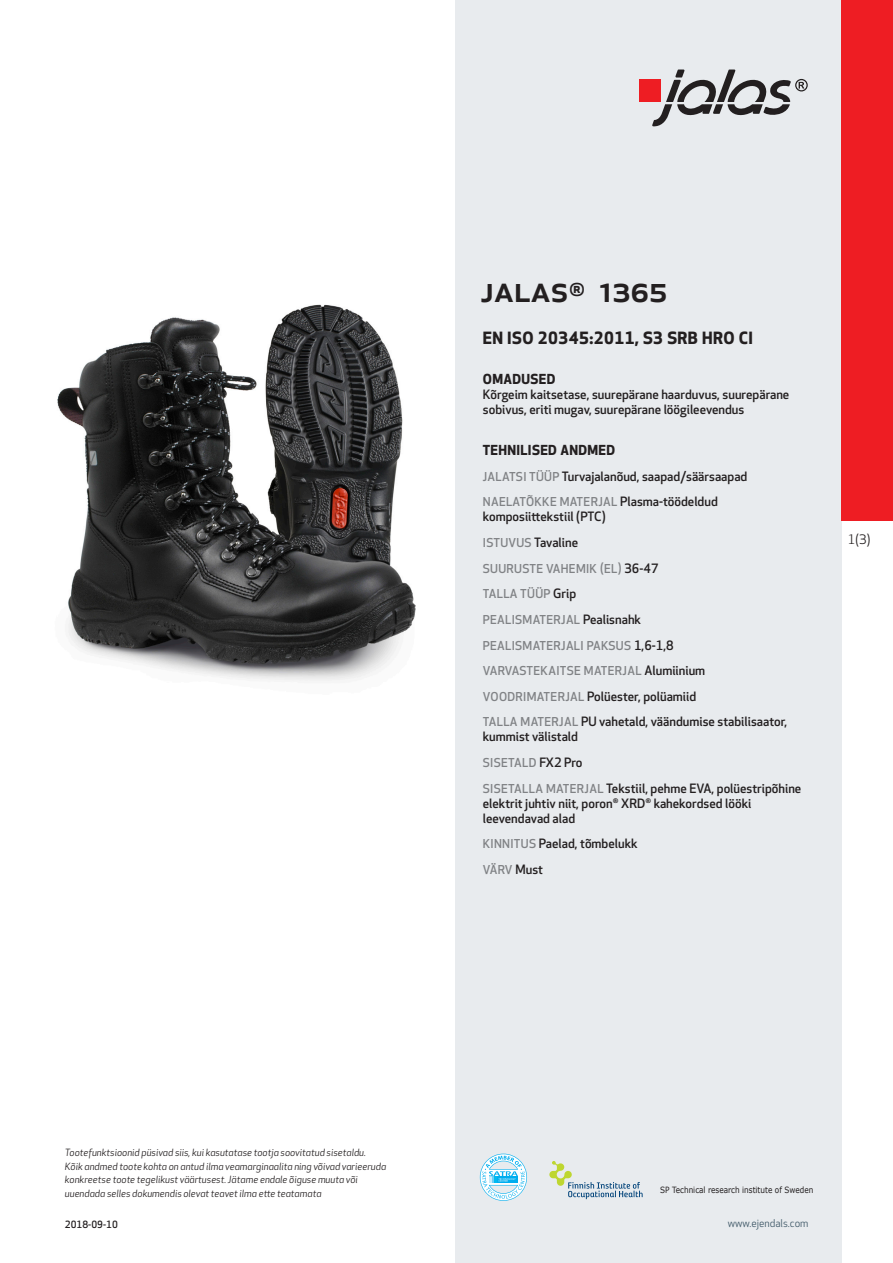
<style>
.page{position:relative;width:893px;height:1263px;background:#fff}
.page>*{position:absolute;margin:0;border:0;box-sizing:border-box;transform-origin:0 0}
.prodname{font:500 36px "Apex New";color:#231f20}
.Funktion_body{font:700 16.5px "Apex New";letter-spacing:.025em;color:#231f20}
.Funktion_body-2{font:700 13.5px "Apex New";letter-spacing:.025em;color:#231f20}
.t1{font:12.75px "Apex New";color:#231f20}
.Funktion_body-3{font:500 12.6px/15px "Apex New";color:#231f20}
.Funktion_body-4{font:500 12px "Apex New";letter-spacing:.025em;color:#808285}
.t2{font:10.5px "Apex New";color:#405968}
.t3{font:italic 9.75px/13.5px "Apex New";color:#231f20}
.Sidfot_datum{font:500 9.75px "Apex New";color:#231f20}
.t4{font:8.55px "Verdana";color:#231f20;scale:.85 1}
.s1{font-size:12px;color:#808285}
.s2{font-size:12.6px;color:#231f20}
</style>
<div class="page">
<div style="left:455px;top:0;width:387px;height:1263px;background:#e8ebee"></div>
<svg style="left:549px;top:1161px;width:94px;height:38px"></svg>
<svg style="left:480px;top:1154px;width:47px;height:47px"></svg>
<div style="left:639px;top:80px;width:22px;height:22px;background:#ee1d23"></div>
<svg style="left:652px;top:70px;width:156px;height:56px"></svg>
<div style="left:842px;top:0;width:51px;height:520px;background:#ee1d23"></div>
<img style="left:57px;top:304px;width:358px;height:377px">
<p class="prodname" style="left:480px;top:265px;width:188px">JALAS<sup>®</sup> 1365</p>
<p class="Funktion_body" style="left:483px;top:326px;width:272px">EN ISO 20345:2011, S3 SRB HRO CI</p>
<p class="Funktion_body-2" style="left:483px;top:370px;width:74px">OMADUSED</p>
<p class="Funktion_body-3" style="left:483px;top:387px;width:308px">Kõrgeim kaitsetase, suurepärane haarduvus, suurepärane sobivus, eriti mugav, suurepärane löögileevendus</p>
<p class="Funktion_body-2" style="left:483px;top:440px;width:134px">TEHNILISED ANDMED</p>
<p class="Funktion_body-3" style="left:483px;top:468px;width:266px"><span class="s1">JALATSI TÜÜP</span> Turvajalanõud, saapad/säärsaapad</p>
<p class="Funktion_body-4" style="left:483px;top:494px;width:237px">NAELATÕKKE MATERJAL <span class="s2">Plasma-töödeldud</span></p>
<p class="Funktion_body-3" style="left:483px;top:509px;width:124px">komposiittekstiil (PTC)</p>
<p class="Funktion_body-3" style="left:483px;top:535px;width:97px"><span class="s1">ISTUVUS</span> Tavaline</p>
<p class="Funktion_body-4" style="left:483px;top:560px;width:177px">SUURUSTE VAHEMIK (EL) <span class="s2">36-47</span></p>
<p class="Funktion_body-4" style="left:483px;top:586px;width:95px">TALLA TÜÜP <span class="s2">Grip</span></p>
<p class="Funktion_body-4" style="left:483px;top:611px;width:160px">PEALISMATERJAL <span class="s2">Pealisnahk</span></p>
<p class="Funktion_body-4" style="left:483px;top:637px;width:192px">PEALISMATERJALI PAKSUS <span class="s2">1,6-1,8</span></p>
<p class="Funktion_body-4" style="left:483px;top:663px;width:224px">VARVASTEKAITSE MATERJAL <span class="s2">Alumiinium</span></p>
<p class="Funktion_body-3" style="left:483px;top:688px;width:215px"><span class="s1">VOODRIMATERJAL</span> Polüester, polüamiid</p>
<p class="Funktion_body-3" style="left:483px;top:714px;width:306px"><span class="s1">TALLA MATERJAL</span> PU vahetald, väändumise stabilisaator, kummist välistald</p>
<p class="Funktion_body-4" style="left:483px;top:755px;width:101px">SISETALD <span class="s2">FX2 Pro</span></p>
<p class="Funktion_body-3" style="left:483px;top:780px;width:320px"><span class="s1">SISETALLA MATERJAL</span> Tekstiil, pehme EVA, polüestripõhine elektrit juhtiv niit, poron<sup>®</sup> XRD<sup>®</sup> kahekordsed lööki leevendavad alad</p>
<p class="Funktion_body-3" style="left:483px;top:836px;width:157px"><span class="s1">KINNITUS</span> Paelad, tõmbelukk</p>
<p class="Funktion_body-4" style="left:483px;top:861px;width:62px">VÄRV <span class="s2">Must</span></p>
<p class="t1" style="left:848px;top:531px;width:24px">1(3)</p>
<p class="t3" style="left:65px;top:1146px;width:323px">Tootefunktsioonid püsivad siis, kui kasutatase tootja soovitatud sisetaldu.<br>Kõik andmed toote kohta on antud ilma veamarginaalita ning võivad varieeruda konkreetse toote tegelikust väärtusest. Jätame endale õiguse muuta või uuendada selles dokumendis olevat teavet ilma ette teatamata</p>
<p class="Sidfot_datum" style="left:65px;top:1218px;width:54px">2018-09-10</p>
<p class="t4" style="left:660px;top:1184px;width:182px">SP Technical research institute of Sweden</p>
<p class="t2" style="left:728px;top:1217px;width:82px">www.ejendals.com</p>
</div>
